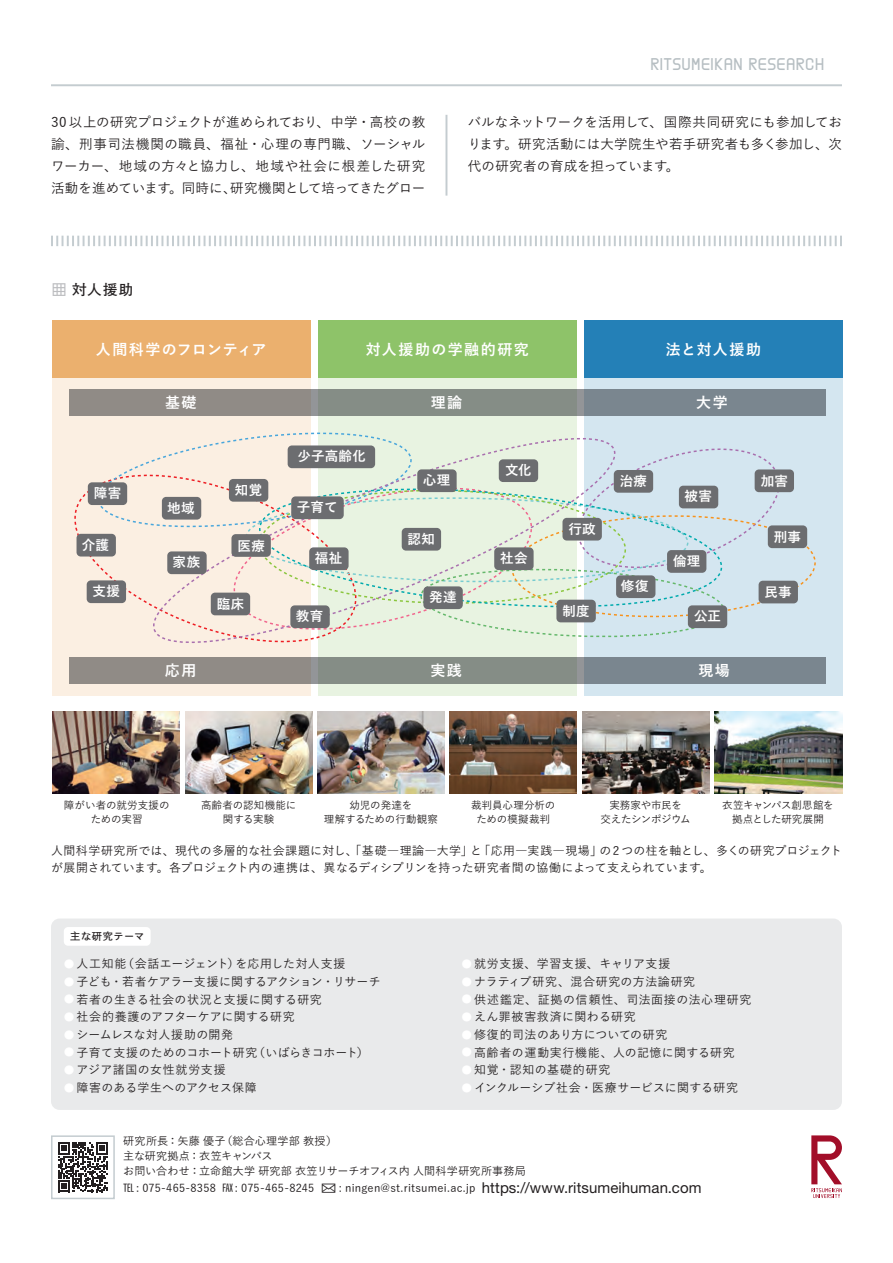
<style>
.page{position:relative;width:893px;height:1263px;background:#fff}
.page>*{position:absolute;margin:0;border:0;box-sizing:border-box;transform-origin:0 0}
.t1{font:16.5px "Ritsumeikan";letter-spacing:-.015em;color:#b6bec2}
.t2{font:700 15px "Yu Go";letter-spacing:.095em;color:#fff}
.t3{font:700 15px "Yu Go";letter-spacing:.035em;color:#fff}
.t4{font:14.4px "Toppan Bunkyu Gothic Pr 6 N DB";color:#231f20}
.t5{font:500 13.5px/22px "Yu Go";color:#231f20;text-align:justify}
.t6{font:700 13.5px "Yu Go";letter-spacing:.025em;color:#fff}
.t7{font:500 11.85px/17.2px "Yu Go";letter-spacing:.005em;color:#231f20}
.t8{font:500 11.85px "Yu Go";letter-spacing:.03em;color:#231f20}
.t9{font:500 11.85px "Yu Go";letter-spacing:.05em;color:#231f20}
.t10{font:500 11.85px "Yu Go";letter-spacing:.055em;color:#231f20}
.t11{font:500 11.85px "Yu Go";letter-spacing:-.01em;color:#231f20}
.t12{font:500 11.85px "Yu Go";letter-spacing:-.005em;color:#231f20}
.t13{font:500 11.85px "Yu Go";letter-spacing:.065em;color:#231f20}
.t14{font:500 11.1px/15px "Yu Go";letter-spacing:.015em;color:#231f20}
.t15{font:500 10.5px/13.5px "Yu Go";letter-spacing:-.005em;color:#231f20;text-align:center}
.t16{font:500 10.5px/13.5px "Yu Go";letter-spacing:-.03em;color:#231f20;text-align:center}
.t17{font:10.2px "Toppan Bunkyu Gothic Pr 6 N DB";letter-spacing:.05em;color:#231f20}
.s1{font-family:"FF Dingbests";font-size:18.75px;color:#bcbdc0}
.s2{font-size:10.8px;color:#fff}
.s3{font-family:"Meiryo";font-weight:400;font-size:16.65px}
.s4{font-family:"Helvetica Neue LT Pro";font-weight:400;font-size:15px}
</style>
<div class="page">
<div style="left:51px;top:918px;width:791px;height:192px;background:#e9eaeb;border-radius:9px"></div>
<div style="left:64px;top:927px;width:87px;height:19px;background:#fff;border-radius:4px"></div>
<svg style="left:58px;top:1142px;width:50px;height:50px"></svg>
<div style="left:51px;top:1135px;width:64px;height:64px;border:2px solid #c4ccd0"></div>
<hr style="left:445px;top:115px;width:2px;height:81px;background:#c4ccd0">
<svg style="left:51px;top:236px;width:791px;height:10px"></svg>
<div style="left:52px;top:320px;width:258px;height:376px;background:#fbefe2"></div>
<div style="left:318px;top:320px;width:259px;height:376px;background:linear-gradient(to right,#e8f3e1,#e8f3e1)"></div>
<div style="left:585px;top:320px;width:258px;height:376px;background:#d4e6f0"></div>
<div style="left:69px;top:390px;width:757px;height:26px;background:#858b86"></div>
<div style="left:52px;top:320px;width:258px;height:57px;background:#ebb06e"></div>
<div style="left:318px;top:320px;width:259px;height:57px;background:#8ec369"></div>
<div style="left:585px;top:320px;width:258px;height:57px;background:#2480b7"></div>
<div style="left:69px;top:657px;width:757px;height:27px;background:#858b86"></div>
<img style="left:52px;top:711px;width:128px;height:82px">
<img style="left:185px;top:711px;width:127px;height:82px">
<img style="left:318px;top:711px;width:126px;height:82px">
<img style="left:714px;top:711px;width:128px;height:82px">
<img style="left:450px;top:711px;width:127px;height:82px">
<img style="left:582px;top:711px;width:128px;height:82px">
<svg style="left:167px;top:424px;width:418px;height:232px"></svg>
<svg style="left:95px;top:425px;width:721px;height:215px"></svg>
<div style="left:231px;top:534px;width:40px;height:23px;background:#6c6d70;border-radius:4px"></div>
<div style="left:499px;top:459px;width:39px;height:23px;background:#6c6d70;border-radius:4px"></div>
<div style="left:402px;top:528px;width:39px;height:23px;background:#6c6d70;border-radius:4px"></div>
<div style="left:562px;top:518px;width:40px;height:22px;background:#6c6d70;border-radius:4px"></div>
<div style="left:759px;top:581px;width:39px;height:22px;background:#6c6d70;border-radius:4px"></div>
<div style="left:616px;top:575px;width:39px;height:23px;background:#6c6d70;border-radius:4px"></div>
<div style="left:614px;top:470px;width:39px;height:23px;background:#6c6d70;border-radius:4px"></div>
<div style="left:679px;top:486px;width:39px;height:22px;background:#6c6d70;border-radius:4px"></div>
<div style="left:556px;top:600px;width:40px;height:22px;background:#6c6d70;border-radius:4px"></div>
<div style="left:688px;top:605px;width:39px;height:23px;background:#6c6d70;border-radius:4px"></div>
<div style="left:755px;top:469px;width:39px;height:23px;background:#6c6d70;border-radius:4px"></div>
<div style="left:768px;top:525px;width:39px;height:23px;background:#6c6d70;border-radius:4px"></div>
<div style="left:667px;top:550px;width:39px;height:23px;background:#6c6d70;border-radius:4px"></div>
<div style="left:423px;top:586px;width:40px;height:23px;background:#6c6d70;border-radius:4px"></div>
<div style="left:288px;top:445px;width:87px;height:23px;background:#6c6d70;border-radius:4px"></div>
<div style="left:87px;top:580px;width:39px;height:23px;background:#6c6d70;border-radius:4px"></div>
<div style="left:167px;top:551px;width:40px;height:23px;background:#6c6d70;border-radius:4px"></div>
<div style="left:88px;top:482px;width:39px;height:23px;background:#6c6d70;border-radius:4px"></div>
<div style="left:77px;top:534px;width:39px;height:22px;background:#6c6d70;border-radius:4px"></div>
<div style="left:162px;top:497px;width:39px;height:23px;background:#6c6d70;border-radius:4px"></div>
<div style="left:229px;top:479px;width:39px;height:23px;background:#6c6d70;border-radius:4px"></div>
<div style="left:290px;top:605px;width:40px;height:23px;background:#6c6d70;border-radius:4px"></div>
<div style="left:494px;top:547px;width:40px;height:23px;background:#6c6d70;border-radius:4px"></div>
<div style="left:417px;top:469px;width:40px;height:23px;background:#6c6d70;border-radius:4px"></div>
<div style="left:211px;top:593px;width:39px;height:22px;background:#6c6d70;border-radius:4px"></div>
<div style="left:309px;top:547px;width:40px;height:23px;background:#6c6d70;border-radius:4px"></div>
<div style="left:291px;top:496px;width:53px;height:23px;background:#6c6d70;border-radius:4px"></div>
<hr style="left:51px;top:84px;width:791px;height:2px;background:#c4ccd0">
<svg style="left:811px;top:1135px;width:31px;height:63px"></svg>
<p class="t1" style="left:650px;top:52px;width:176px">RITSUMEIKAN RESEARCH</p>
<p class="t5" style="left:51px;top:109px;width:376px">30 以上の研究プロジェクトが進められており、中学・高校の教諭、刑事司法機関の職員、福祉・心理の専門職、ソーシャルワーカー、地域の方々と協力し、地域や社会に根差した研究活動を進めています。同時に、研究機関として培ってきたグロー</p>
<p class="t5" style="left:468px;top:109px;width:376px">バルなネットワークを活用して、国際共同研究にも参加しております。研究活動には大学院生や若手研究者も多く参加し、次代の研究者の育成を担っています。</p>
<p class="t4" style="left:51px;top:282px;width:84px"><span class="s1">#</span> 対人援助</p>
<p class="t3" style="left:96px;top:341px;width:172px">人間科学のフロンティア</p>
<p class="t2" style="left:366px;top:341px;width:164px">対人援助の学融的研究</p>
<p class="t2" style="left:666px;top:341px;width:97px">法と対人援助</p>
<p class="t2" style="left:165px;top:394px;width:33px">基礎</p>
<p class="t2" style="left:431px;top:394px;width:33px">理論</p>
<p class="t2" style="left:696px;top:394px;width:33px">大学</p>
<p class="t6" style="left:94px;top:486px;width:29px">障害</p>
<p class="t6" style="left:82px;top:537px;width:29px">介護</p>
<p class="t6" style="left:93px;top:584px;width:29px">支援</p>
<p class="t6" style="left:167px;top:500px;width:29px">地域</p>
<p class="t6" style="left:173px;top:555px;width:29px">家族</p>
<p class="t6" style="left:235px;top:482px;width:29px">知覚</p>
<p class="t6" style="left:238px;top:538px;width:29px">医療</p>
<p class="t6" style="left:217px;top:596px;width:29px">臨床</p>
<p class="t6" style="left:297px;top:449px;width:70px">少子高齢化</p>
<p class="t6" style="left:297px;top:499px;width:42px">子育て</p>
<p class="t6" style="left:315px;top:550px;width:29px">福祉</p>
<p class="t6" style="left:296px;top:608px;width:29px">教育</p>
<p class="t6" style="left:423px;top:473px;width:29px">心理</p>
<p class="t6" style="left:407px;top:531px;width:29px">認知</p>
<p class="t6" style="left:429px;top:590px;width:29px">発達</p>
<p class="t6" style="left:505px;top:462px;width:28px">文化</p>
<p class="t6" style="left:500px;top:551px;width:29px">社会</p>
<p class="t6" style="left:568px;top:521px;width:29px">行政</p>
<p class="t6" style="left:620px;top:474px;width:29px">治療</p>
<p class="t6" style="left:685px;top:489px;width:29px">被害</p>
<p class="t6" style="left:673px;top:553px;width:29px">倫理</p>
<p class="t6" style="left:761px;top:473px;width:29px">加害</p>
<p class="t6" style="left:774px;top:529px;width:29px">刑事</p>
<p class="t6" style="left:621px;top:579px;width:29px">修復</p>
<p class="t6" style="left:764px;top:584px;width:29px">民事</p>
<p class="t6" style="left:562px;top:603px;width:29px">制度</p>
<p class="t6" style="left:694px;top:609px;width:29px">公正</p>
<p class="t2" style="left:165px;top:662px;width:33px">応用</p>
<p class="t2" style="left:430px;top:662px;width:33px">実践</p>
<p class="t2" style="left:698px;top:662px;width:33px">現場</p>
<p class="t15" style="left:471px;top:797px;width:86px">裁判員心理分析のための模擬裁判</p>
<p class="t16" style="left:600px;top:797px;width:92px">実務家や市民を<br>交えたシンポジウム</p>
<p class="t15" style="left:64px;top:797px;width:107px">障がい者の就労支援のための実習</p>
<p class="t15" style="left:201px;top:797px;width:97px">高齢者の認知機能に関する実験</p>
<p class="t15" style="left:324px;top:797px;width:116px">幼児の発達を<br>理解するための行動観察</p>
<p class="t15" style="left:722px;top:797px;width:113px">衣笠キャンパス創思館を拠点とした研究展開</p>
<p class="t7" style="left:51px;top:840px;width:792px">人間科学研究所では、現代の多層的な社会課題に対し、「基礎―理論―大学」と「応用―実践―現場」の2 つの柱を軸とし、多くの研究プロジェクトが展開されています。各プロジェクト内の連携は、異なるディシプリンを持った研究者間の協働によって支えられています。</p>
<p class="t17" style="left:70px;top:931px;width:76px">主な研究テーマ</p>
<p class="t8" style="left:64px;top:953px;width:283px"><span class="s2">●</span> 人工知能（会話エージェント）を応用した対人支援</p>
<p class="t11" style="left:64px;top:971px;width:318px"><span class="s2">●</span> 子ども・若者ケアラー支援に関するアクション・リサーチ</p>
<p class="t8" style="left:64px;top:988px;width:260px"><span class="s2">●</span> 若者の生きる社会の状況と支援に関する研究</p>
<p class="t8" style="left:64px;top:1006px;width:232px"><span class="s2">●</span> 社会的養護のアフターケアに関する研究</p>
<p class="t8" style="left:64px;top:1024px;width:171px"><span class="s2">●</span> シームレスな対人援助の開発</p>
<p class="t12" style="left:64px;top:1041px;width:307px"><span class="s2">●</span> 子育て支援のためのコホート研究（いばらきコホート）</p>
<p class="t9" style="left:64px;top:1059px;width:163px"><span class="s2">●</span> アジア諸国の女性就労支援</p>
<p class="t7" style="left:64px;top:1078px;width:194px"><span class="s2">●</span> 障害のある学生へのアクセス保障</p>
<p class="t9" style="left:461px;top:953px;width:210px"><span class="s2">●</span> 就労支援、学習支援、キャリア支援</p>
<p class="t10" style="left:461px;top:971px;width:235px"><span class="s2">●</span> ナラティブ研究、混合研究の方法論研究</p>
<p class="t10" style="left:461px;top:988px;width:291px"><span class="s2">●</span> 供述鑑定、証拠の信頼性、司法面接の法心理研究</p>
<p class="t9" style="left:461px;top:1006px;width:176px"><span class="s2">●</span> えん罪被害救済に関わる研究</p>
<p class="t8" style="left:461px;top:1024px;width:207px"><span class="s2">●</span> 修復的司法のあり方についての研究</p>
<p class="t9" style="left:461px;top:1041px;width:275px"><span class="s2">●</span> 高齢者の運動実行機能、人の記憶に関する研究</p>
<p class="t13" style="left:461px;top:1059px;width:150px"><span class="s2">●</span> 知覚・認知の基礎的研究</p>
<p class="t8" style="left:461px;top:1077px;width:291px"><span class="s2">●</span> インクルーシブ社会・医療サービスに関する研究　</p>
<p class="t14" style="left:123px;top:1132px;width:404px">研究所長：矢藤優子（総合心理学部教授）<br>主な研究拠点：衣笠キャンパス<br>お問い合わせ：立命館大学研究部衣笠リサーチオフィス内人間科学研究所事務局</p>
<p class="t14" style="left:123px;top:1179px;width:580px">TEL : 075-465-8358 FAX : 075-465-8245 <span class="s3">✉</span>: ningen@st.ritsumei.ac.jp <span class="s4">https://www.ritsumeihuman.com</span></p>
</div>
